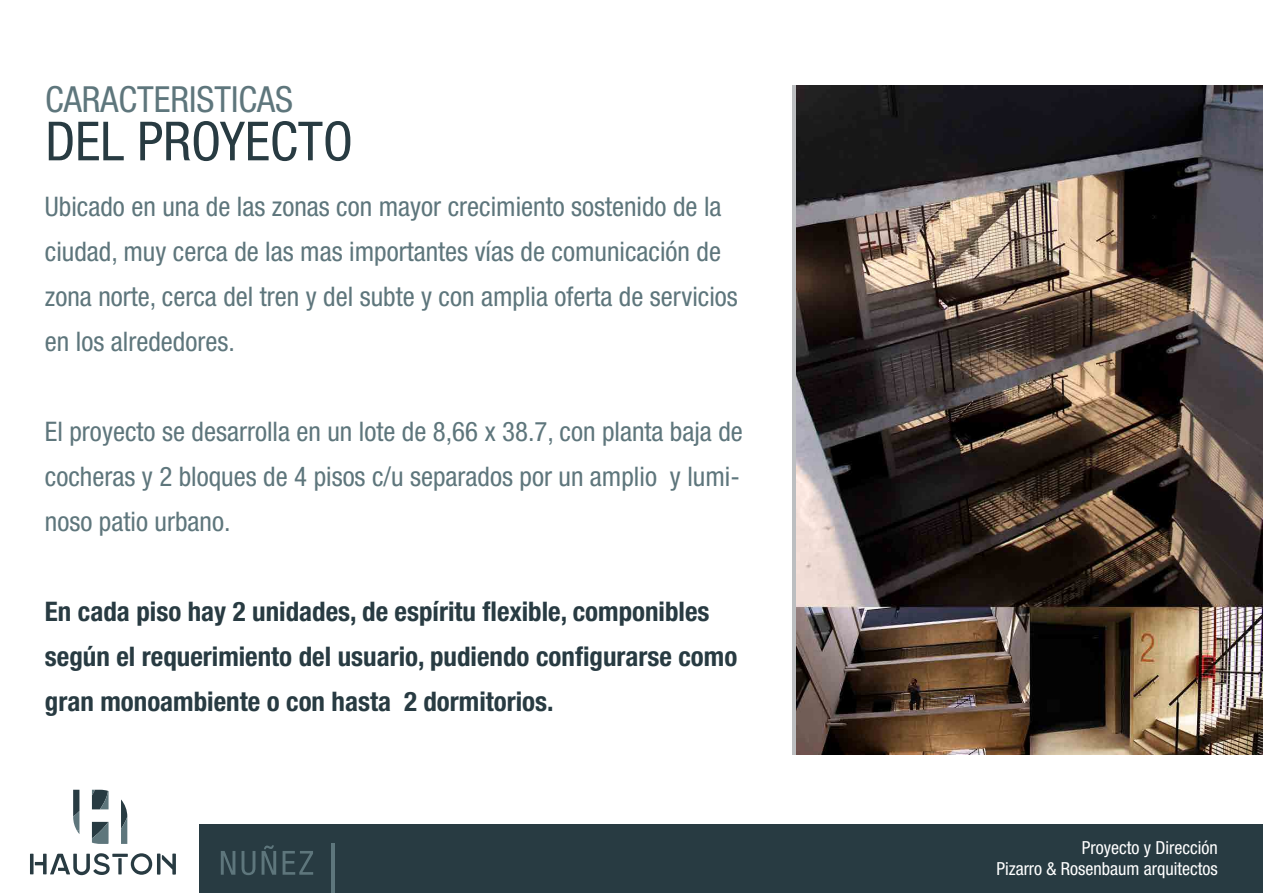
<style>
.page{position:relative;width:1263px;height:893px;background:#fff}
.page>*{position:absolute;margin:0;border:0;box-sizing:border-box;transform-origin:0 0}
.t1{font:condensed 54px "Helvetica Neue";color:#283b42}
.t2{font:condensed 36px "Helvetica Neue";color:#5e767c}
.t3{font:condensed 27px/45px "Helvetica Neue";color:#5e767c}
.t4{font:700 condensed 27px/45px "Helvetica Neue LT Std";color:#283b42}
.t5{font:condensed 18px/21px "Helvetica Neue";color:#fff;text-align:right}
</style>
<div class="page">
<div style="left:792px;top:85px;width:5px;height:669px;background:#bcbec0"></div>
<img style="left:796px;top:85px;width:467px;height:669px">
<div style="left:199px;top:824px;width:1064px;height:69px;background:#283b42"></div>
<svg style="left:30px;top:853px;width:146px;height:22px"></svg>
<svg style="left:92px;top:790px;width:17px;height:19px"></svg>
<svg style="left:73px;top:790px;width:6px;height:44px"></svg>
<svg style="left:121px;top:799px;width:6px;height:45px"></svg>
<svg style="left:92px;top:822px;width:17px;height:22px"></svg>
<svg style="left:221px;top:851px;width:14px;height:24px"></svg>
<svg style="left:242px;top:851px;width:13px;height:24px"></svg>
<svg style="left:262px;top:845px;width:14px;height:30px"></svg>
<svg style="left:283px;top:851px;width:30px;height:24px"></svg>
<hr style="left:331px;top:843px;width:3px;height:50px;background:#5e767c">
<h2 class="t2" style="left:45px;top:79px;width:250px">CARACTERISTICAS</h2>
<h1 class="t1" style="left:45px;top:110px;width:309px">DEL PROYECTO</h1>
<p class="t3" style="left:45px;top:184px;width:694px">Ubicado en una de las zonas con mayor crecimiento sostenido de la ciudad, muy cerca de las mas importantes vías de comunicación de zona norte, cerca del tren y del subte y con amplia oferta de servicios en los alrededores.</p>
<p class="t3" style="left:45px;top:409px;width:699px;text-align:justify">El proyecto se desarrolla en un lote de 8,66 x 38.7, con planta baja de cocheras y 2 bloques de 4 pisos c/u separados por un amplio y lumi&shy;noso patio urbano.</p>
<p class="t4" style="left:45px;top:589px;width:694px">En cada piso hay 2 unidades, de espíritu flexible, componibles según el requerimiento del usuario, pudiendo configurarse como gran monoambiente o con hasta 2 dormitorios.</p>
<p class="t5" style="left:996px;top:836px;width:223px">Proyecto y Dirección<br>Pizarro &amp; Rosenbaum arquitectos</p>
</div>
